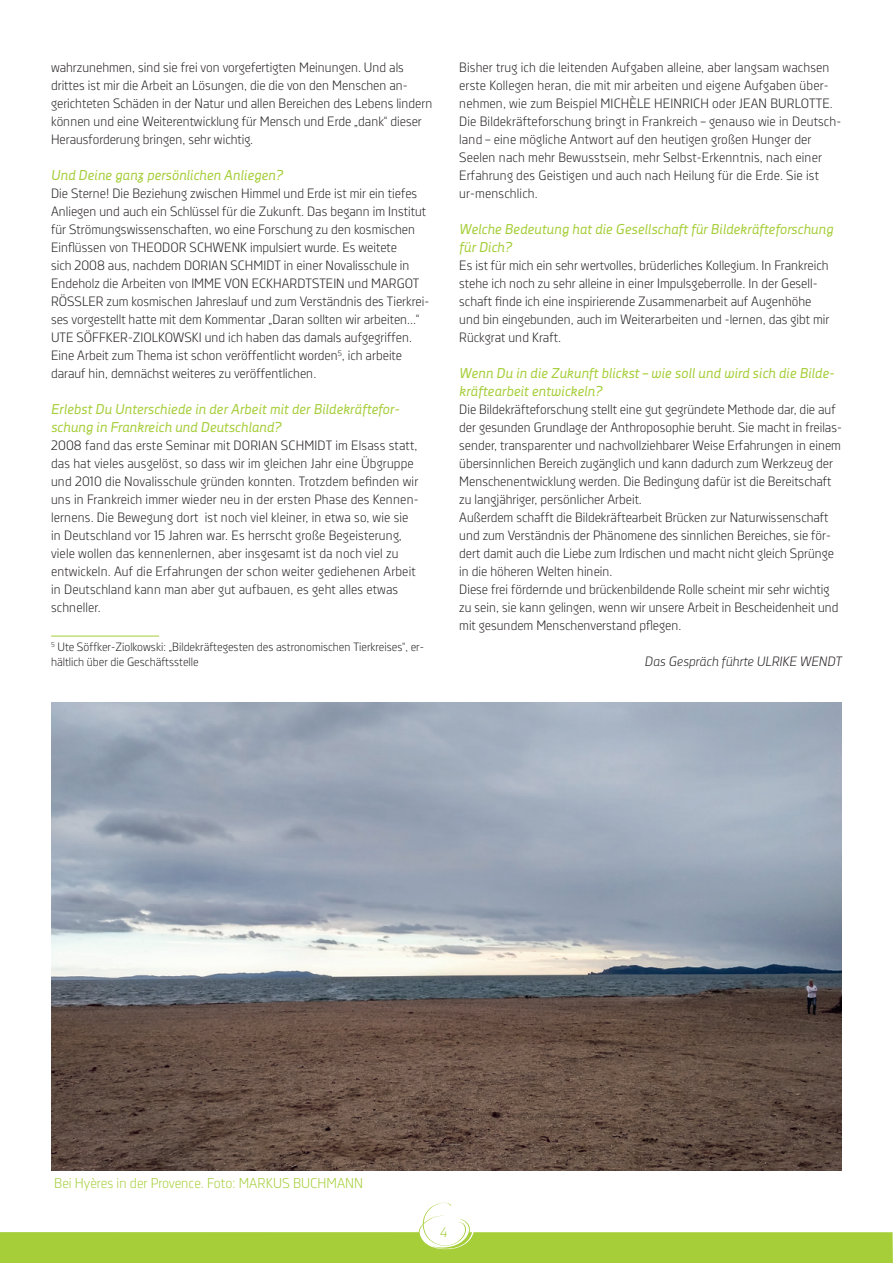
<style>
.page{position:relative;width:893px;height:1263px;background:#fff}
.page>*{position:absolute;margin:0;border:0;box-sizing:border-box;transform-origin:0 0}
.t1{font:italic 14.25px/18px "Decima Nova";color:#a6ce39}
.t2{font:14.25px "Decima Nova Lt";color:#a6ce39}
.t3{font:13.5px/18px "Decima Nova Lt";color:#231f20}
.t4{font:italic 13.5px "Decima Nova Lt";color:#231f20}
.t5{font:italic 13.5px "Decima Nova Lt";color:#a6ce39}
.t6{font:12px/15px "Decima Nova Lt";color:#231f20}
</style>
<div class="page">
<svg style="left:0;top:1202px;width:893px;height:61px"></svg>
<hr style="left:51px;top:636px;width:108px;height:1px;background:#a6ce39">
<img style="left:51px;top:702px;width:791px;height:468px">
<p class="t3" style="left:51px;top:58px;width:383px">wahrzunehmen, sind sie frei von vorgefertigten Meinungen. Und als drittes ist mir die Arbeit an Lösungen, die die von den Menschen an&shy;gerichteten Schäden in der Natur und allen Bereichen des Lebens lindern können und eine Weiterentwicklung für Mensch und Erde „dank“ dieser Herausforderung bringen, sehr wichtig.</p>
<p class="t1" style="left:51px;top:166px;width:234px">Und Deine ganz persönlichen Anliegen?</p>
<p class="t3" style="left:51px;top:184px;width:380px">Die Sterne! Die Beziehung zwischen Himmel und Erde ist mir ein tiefes Anliegen und auch ein Schlüssel für die Zukunft. Das begann im Institut für Strömungswissenschaften, wo eine Forschung zu den kosmischen Einflüssen von THEODOR SCHWENK impulsiert wurde. Es weitete<br>sich 2008 aus, nachdem DORIAN SCHMIDT in einer Novalisschule in Endeholz die Arbeiten von IMME VON ECKHARDTSTEIN und MARGOT RÖSSLER zum kosmischen Jahreslauf und zum Verständnis des Tierkrei&shy;ses vorgestellt hatte mit dem Kommentar „Daran sollten wir arbeiten…“ UTE SÖFFKER-ZIOLKOWSKI und ich haben das damals aufgegriffen.<br>Eine Arbeit zum Thema ist schon veröffentlicht worden<sup>5</sup>, ich arbeite darauf hin, demnächst weiteres zu veröffentlichen.</p>
<p class="t1" style="left:51px;top:400px;width:350px">Erlebst Du Unterschiede in der Arbeit mit der Bildekräftefor&shy;schung in Frankreich und Deutschland?</p>
<p class="t3" style="left:51px;top:436px;width:369px">2008 fand das erste Seminar mit DORIAN SCHMIDT im Elsass statt, das hat vieles ausgelöst, so dass wir im gleichen Jahr eine Übgruppe und 2010 die Novalisschule gründen konnten. Trotzdem befinden wir uns in Frankreich immer wieder neu in der ersten Phase des Kennen&shy;lernens. Die Bewegung dort ist noch viel kleiner, in etwa so, wie sie in Deutschland vor 15 Jahren war. Es herrscht große Begeisterung, viele wollen das kennenlernen, aber insgesamt ist da noch viel zu entwickeln. Auf die Erfahrungen der schon weiter gediehenen Arbeit in Deutschland kann man aber gut aufbauen, es geht alles etwas schneller.</p>
<p class="t6" style="left:51px;top:639px;width:375px"><sup>5</sup> Ute Söffker-Ziolkowski: „Bildekräftegesten des astronomischen Tierkreises“, er&shy;hältlich über die Geschäftsstelle</p>
<p class="t3" style="left:459px;top:58px;width:383px">Bisher trug ich die leitenden Aufgaben alleine, aber langsam wachsen erste Kollegen heran, die mit mir arbeiten und eigene Aufgaben über&shy;nehmen, wie zum Beispiel MICHÈLE HEINRICH oder JEAN BURLOTTE.<br>Die Bildekräfteforschung bringt in Frankreich – genauso wie in Deutsch&shy;land – eine mögliche Antwort auf den heutigen großen Hunger der Seelen nach mehr Bewusstsein, mehr Selbst-Erkenntnis, nach einer Erfahrung des Geistigen und auch nach Heilung für die Erde. Sie ist ur-menschlich.</p>
<p class="t1" style="left:459px;top:220px;width:376px">Welche Bedeutung hat die Gesellschaft für Bildekräfteforschung für Dich?</p>
<p class="t3" style="left:459px;top:256px;width:372px">Es ist für mich ein sehr wertvolles, brüderliches Kollegium. In Frankreich stehe ich noch zu sehr alleine in einer Impulsgeberrolle. In der Gesell&shy;schaft finde ich eine inspirierende Zusammenarbeit auf Augenhöhe und bin eingebunden, auch im Weiterarbeiten und -lernen, das gibt mir Rückgrat und Kraft.</p>
<p class="t1" style="left:459px;top:364px;width:377px">Wenn Du in die Zukunft blickst – wie soll und wird sich die Bilde&shy;kräftearbeit entwickeln?</p>
<p class="t3" style="left:459px;top:400px;width:384px">Die Bildekräfteforschung stellt eine gut gegründete Methode dar, die auf der gesunden Grundlage der Anthroposophie beruht. Sie macht in freilas&shy;sender, transparenter und nachvollziehbarer Weise Erfahrungen in einem übersinnlichen Bereich zugänglich und kann dadurch zum Werkzeug der Menschenentwicklung werden. Die Bedingung dafür ist die Bereitschaft zu langjähriger, persönlicher Arbeit.<br>Außerdem schafft die Bildekräftearbeit Brücken zur Naturwissenschaft und zum Verständnis der Phänomene des sinnlichen Bereiches, sie för&shy;dert damit auch die Liebe zum Irdischen und macht nicht gleich Sprünge in die höheren Welten hinein.<br>Diese frei fördernde und brückenbildende Rolle scheint mir sehr wichtig zu sein, sie kann gelingen, wenn wir unsere Arbeit in Bescheidenheit und mit gesundem Menschenverstand pflegen.</p>
<p class="t4" style="left:645px;top:654px;width:198px">Das Gespräch führte ULRIKE WENDT</p>
<p class="t2" style="left:54px;top:1175px;width:310px">Bei Hyères in der Provence. Foto: MARKUS BUCHMANN</p>
<p class="t5" style="left:440px;top:1224px;width:8px">4</p>
</div>
